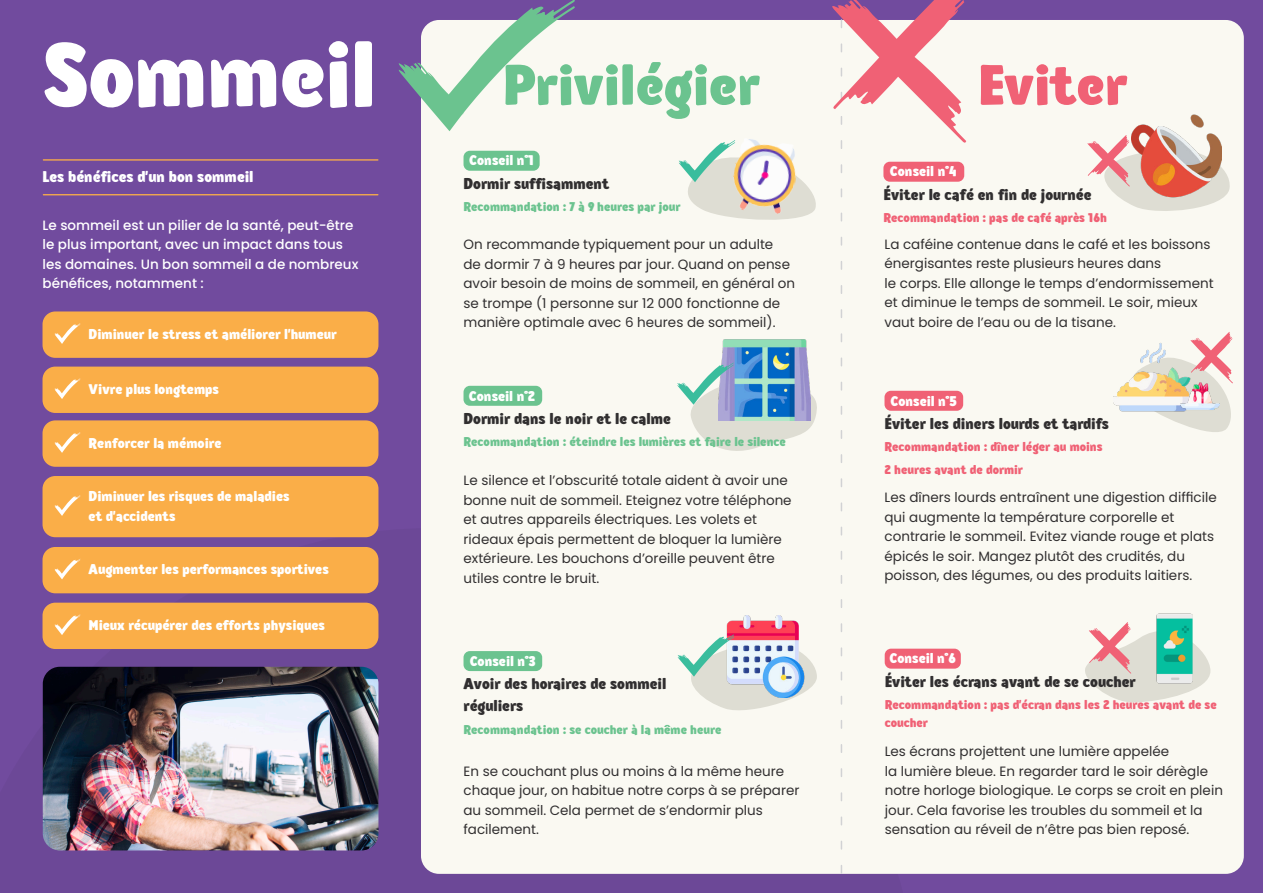
<style>
.page{position:relative;width:1263px;height:893px;background:#714b9e}
.page>*{position:absolute;margin:0;border:0;box-sizing:border-box;transform-origin:0 0}
.t1{font:700 97.5px "Lonkie";letter-spacing:-.005em;color:#fff}
.t2{font:700 60px "Lonkie";color:#6bc38f}
.t3{font:700 60px "Lonkie";color:#f06175}
.t4{font:700 16.5px/22.5px "Lonkie";color:#312f30}
.t5{font:700 16.5px "Lonkie";color:#fff}
.t6{font:700 15px/19.5px "Lonkie";color:#fff}
.t7{font:13.5px/19.5px "Poppins";color:#312f30}
.t8{font:700 13.5px/18px "Lonkie";color:#f06175}
.t9{font:500 13.5px/19.5px "Poppins";color:#fff}
.t10{font:700 13.5px "Lonkie";color:#6bc38f}
</style>
<div class="page">
<svg style="left:42px;top:528px;width:393px;height:346px"></svg>
<div style="left:421px;top:20px;width:823px;height:854px;background:#faf9f2;border-radius:18px"></div>
<img style="left:721px;top:339px;width:87px;height:24px">
<hr style="left:43px;top:194px;width:335px;height:1px;background:#faae48">
<hr style="left:43px;top:159px;width:335px;height:2px;background:#faae48">
<div style="left:463px;top:151px;width:77px;height:20px;background:#6bc38f;border-radius:6px"></div>
<div style="left:463px;top:651px;width:79px;height:20px;background:#6bc38f;border-radius:6px"></div>
<div style="left:463px;top:386px;width:79px;height:20px;background:#6bc38f;border-radius:6px"></div>
<img style="left:726px;top:616px;width:73px;height:18px">
<img style="left:1156px;top:613px;width:55px;height:60px">
<img style="left:1131px;top:114px;width:82px;height:20px">
<img style="left:1114px;top:386px;width:9px;height:26px">
<svg style="left:398px;top:0;width:177px;height:131px"></svg>
<svg style="left:678px;top:140px;width:138px;height:80px"></svg>
<svg style="left:677px;top:634px;width:140px;height:76px"></svg>
<svg style="left:677px;top:363px;width:140px;height:88px"></svg>
<svg style="left:832px;top:0;width:134px;height:873px"></svg>
<svg style="left:1085px;top:616px;width:125px;height:87px"></svg>
<svg style="left:1087px;top:134px;width:143px;height:77px"></svg>
<svg style="left:1123px;top:332px;width:110px;height:100px"></svg>
<div style="left:43px;top:311px;width:335px;height:47px;background:#faae48;border-radius:13px"></div>
<div style="left:43px;top:367px;width:335px;height:46px;background:#faae48;border-radius:13px"></div>
<div style="left:43px;top:476px;width:335px;height:61px;background:#faae48;border-radius:13px"></div>
<div style="left:43px;top:420px;width:335px;height:47px;background:#faae48;border-radius:13px"></div>
<div style="left:43px;top:547px;width:335px;height:46px;background:#faae48;border-radius:13px"></div>
<div style="left:43px;top:603px;width:335px;height:46px;background:#faae48;border-radius:13px"></div>
<svg style="left:54px;top:323px;width:26px;height:21px"></svg>
<svg style="left:54px;top:378px;width:26px;height:21px"></svg>
<svg style="left:54px;top:432px;width:26px;height:21px"></svg>
<svg style="left:54px;top:495px;width:26px;height:21px"></svg>
<svg style="left:54px;top:559px;width:26px;height:20px"></svg>
<svg style="left:54px;top:614px;width:26px;height:21px"></svg>
<img style="left:1181px;top:377px;width:38px;height:38px">
<img style="left:43px;top:667px;width:335px;height:183px">
<h1 class="t1" style="left:43px;top:21px;width:334px">Sommeil</h1>
<p class="t5" style="left:43px;top:167px;width:212px">Les bénéfices d’un bon sommeil</p>
<p class="t9" style="left:43px;top:216px;width:317px">Le sommeil est un pilier de la santé, peut-être le plus important, avec un impact dans tous les domaines. Un bon sommeil a de nombreux bénéfices, notamment :</p>
<p class="t6" style="left:89px;top:324px;width:250px">Diminuer le stress et améliorer l’humeur</p>
<p class="t6" style="left:89px;top:379px;width:132px">Vivre plus longtemps</p>
<p class="t6" style="left:89px;top:433px;width:134px">Renforcer la mémoire</p>
<p class="t6" style="left:89px;top:486px;width:202px">Diminuer les risques de maladies et d’accidents</p>
<p class="t6" style="left:89px;top:560px;width:242px">Augmenter les performances sportives</p>
<p class="t6" style="left:89px;top:615px;width:238px">Mieux récupérer des efforts physiques</p>
<h2 class="t2" style="left:503px;top:52px;width:258px">Privilégier</h2>
<h2 class="t3" style="left:978px;top:52px;width:151px">Eviter</h2>
<p class="t6" style="left:469px;top:151px;width:66px">Conseil n°1</p>
<p class="t4" style="left:463px;top:172px;width:147px">Dormir suffisamment</p>
<p class="t10" style="left:463px;top:199px;width:218px">Recommandation : 7 à 9 heures par jour</p>
<p class="t7" style="left:463px;top:235px;width:333px">On recommande typiquement pour un adulte<br>de dormir 7 à 9 heures par jour. Quand on pense avoir besoin de moins de sommeil, en général on se trompe (1 personne sur 12 000 fonctionne de manière optimale avec 6 heures de sommeil).</p>
<p class="t6" style="left:890px;top:162px;width:68px">Conseil n°4</p>
<p class="t4" style="left:883px;top:183px;width:210px">Éviter le café en fin de journée</p>
<p class="t8" style="left:883px;top:209px;width:225px">Recommandation : pas de café après 16h</p>
<p class="t7" style="left:884px;top:235px;width:331px">La caféine contenue dans le café et les boissons énergisantes reste plusieurs heures dans<br>le corps. Elle allonge le temps d’endormissement et diminue le temps de sommeil. Le soir, mieux vaut boire de l’eau ou de la tisane.</p>
<p class="t6" style="left:469px;top:386px;width:68px">Conseil n°2</p>
<p class="t6" style="left:890px;top:391px;width:68px">Conseil n°5</p>
<p class="t4" style="left:463px;top:407px;width:209px">Dormir dans le noir et le calme</p>
<p class="t10" style="left:463px;top:434px;width:324px">Recommandation : éteindre les lumières et faire le silence</p>
<p class="t7" style="left:463px;top:471px;width:330px">Le silence et l’obscurité totale aident à avoir une bonne nuit de sommeil. Eteignez votre téléphone et autres appareils électriques. Les volets et rideaux épais permettent de bloquer la lumière extérieure. Les bouchons d’oreille peuvent être utiles contre le bruit.</p>
<p class="t4" style="left:884px;top:412px;width:226px">Éviter les diners lourds et tardifs</p>
<p class="t8" style="left:884px;top:436px;width:220px;line-height:22.5px">Recommandation : dîner léger au moins<br>2 heures avant de dormir</p>
<p class="t7" style="left:884px;top:488px;width:334px">Les dîners lourds entraînent une digestion difficile qui augmente la température corporelle et contrarie le sommeil. Evitez viande rouge et plats épicés le soir. Mangez plutôt des crudités, du poisson, des légumes, ou des produits laitiers.</p>
<p class="t6" style="left:470px;top:651px;width:67px">Conseil n°3</p>
<p class="t6" style="left:889px;top:649px;width:68px">Conseil n°6</p>
<p class="t4" style="left:463px;top:672px;width:204px">Avoir des horaires de sommeil réguliers</p>
<p class="t10" style="left:463px;top:722px;width:259px">Recommandation : se coucher à la même heure</p>
<p class="t7" style="left:463px;top:761px;width:337px">En se couchant plus ou moins à la même heure chaque jour, on habitue notre corps à se préparer au sommeil. Cela permet de s’endormir plus facilement.</p>
<p class="t4" style="left:885px;top:670px;width:253px">Éviter les écrans avant de se coucher</p>
<p class="t8" style="left:885px;top:696px;width:333px">Recommandation : pas d’écran dans les 2 heures avant de se coucher</p>
<p class="t7" style="left:885px;top:742px;width:340px">Les écrans projettent une lumière appelée<br>la lumière bleue. En regarder tard le soir dérègle notre horloge biologique. Le corps se croit en plein jour. Cela favorise les troubles du sommeil et la sensation au réveil de n’être pas bien reposé.</p>
</div>
